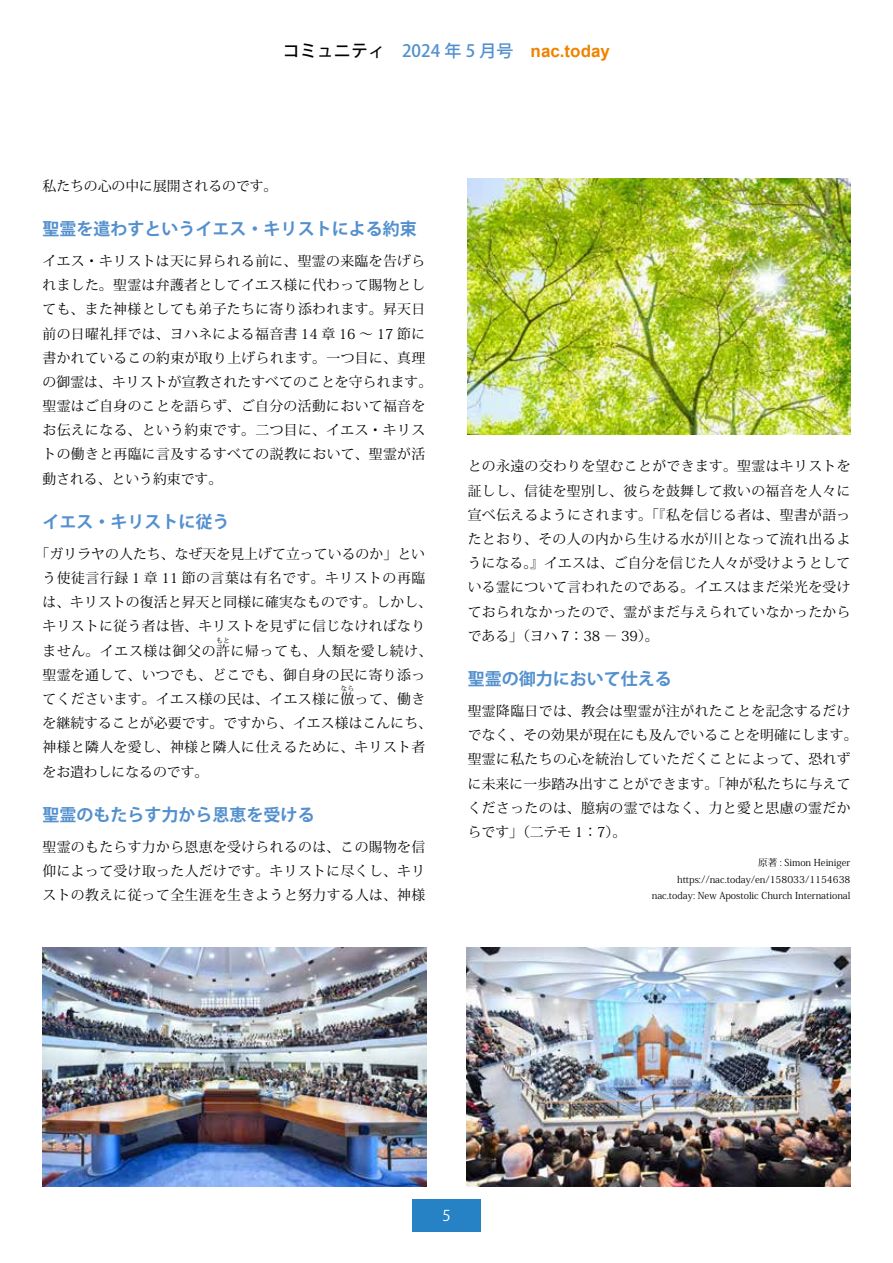
<style>
.page{position:relative;width:893px;height:1263px;background:#fff}
.page>*{position:absolute;margin:0;border:0;box-sizing:border-box;transform-origin:0 0}
.t1{font:700 16.95px "Koz Go Pro";color:#5390cd}
.t2{font:700 16.95px "Arial";color:#f08300}
.t3{font:14.85px "Koz Go Pro";color:#fff}
.t4{font:13.8px/24.2px "Koz Min Pro";letter-spacing:.03em;color:#000}
.t5{font:13.8px/24.2px "Koz Min Pro";letter-spacing:.01em;color:#000}
.t6{font:13.8px "Koz Min Pro";color:#000}
.t7{font:9.6px/16.8px "Koz Min Pro";color:#000;text-align:right}
.t8{font:6.9px "Koz Min Pro";color:#000}
.s1{font-family:"Koz Go Pro";font-weight:500;color:#000}
.s2{font-family:"Koz Go Pro";font-weight:500;color:#5390cd}
</style>
<div class="page">
<div style="left:412px;top:1199px;width:68px;height:33px;background:#2782c5"></div>
<img style="left:468px;top:179px;width:382px;height:255px">
<img style="left:43px;top:947px;width:383px;height:239px">
<img style="left:467px;top:947px;width:383px;height:239px">
<p class="t2" style="left:283px;top:39px;width:329px"><span class="s1">コミュニティ　</span><span class="s2">2024 年 5 月号</span> nac.today</p>
<p class="t6" style="left:43px;top:176px;width:236px">私たちの心の中に展開されるのです。</p>
<p class="t1" style="left:43px;top:218px;width:376px">聖霊を遣わすというイエス・キリストによる約束</p>
<p class="t4" style="left:43px;top:248px;width:391px">イエス・キリストは天に昇られる前に、聖霊の来臨を告げられました。聖霊は弁護者としてイエス様に代わって賜物としても、また神様としても弟子たちに寄り添われます。昇天日前の日曜礼拝では、ヨハネによる福音書 14 章 16 ～ 17 節に書かれているこの約束が取り上げられます。一つ目に、真理の御霊は、キリストが宣教されたすべてのことを守られます。聖霊はご自身のことを語らず、ご自分の活動において福音をお伝えになる、という約束です。二つ目に、イエス・キリストの働きと再臨に言及するすべての説教において、聖霊が活動される、という約束です。</p>
<p class="t1" style="left:43px;top:510px;width:189px">イエス・キリストに従う</p>
<p class="t4" style="left:36px;top:541px;width:398px;text-align:center">「ガリラヤの人たち、なぜ天を見上げて立っているのか」という使徒言行録 1 章 11 節の言葉は有名です。キリストの再臨は、キリストの復活と昇天と同様に確実なものです。しかし、キリストに従う者は皆、キリストを見ずに信じなければなりません。イエス様は御父の許に帰っても、人類を愛し続け、</p>
<p class="t8" style="left:216px;top:635px;width:15px">もと</p>
<p class="t4" style="left:43px;top:662px;width:384px">聖霊を通して、いつでも、どこでも、御自身の民に寄り添ってくださいます。イエス様の民は、イエス様に倣って、働き</p>
<p class="t8" style="left:341px;top:683px;width:15px">なら</p>
<p class="t5" style="left:43px;top:710px;width:391px">を継続することが必要です。ですから、イエス様はこんにち、神様と隣人を愛し、神様と隣人に仕えるために、キリスト者をお遣わしになるのです。</p>
<p class="t1" style="left:43px;top:803px;width:274px">聖霊のもたらす力から恩恵を受ける</p>
<p class="t4" style="left:43px;top:834px;width:384px;text-align:justify">聖霊のもたらす力から恩恵を受けられるのは、この賜物を信仰によって受け取った人だけです。キリストに尽くし、キリストの教えに従って全生涯を生きようと努力する人は、神様</p>
<p class="t4" style="left:468px;top:454px;width:384px;text-align:justify">との永遠の交わりを望むことができます。聖霊はキリストを証しし、信徒を聖別し、彼らを鼓舞して救いの福音を人々に宣べ伝えるようにされます。「『私を信じる者は、聖書が語ったとおり、その人の内から生ける水が川となって流れ出るようになる。』イエスは、ご自分を信じた人々が受けようとしている霊について言われたのである。イエスはまだ栄光を受けておられなかったので、霊がまだ与えられていなかったからである」（ヨハ 7：38 － 39）。</p>
<p class="t1" style="left:468px;top:668px;width:206px">聖霊の御力において仕える</p>
<p class="t4" style="left:468px;top:698px;width:391px">聖霊降臨日では、教会は聖霊が注がれたことを記念するだけでなく、その効果が現在にも及んでいることを明確にします。聖霊に私たちの心を統治していただくことによって、恐れずに未来に一歩踏み出すことができます。「神が私たちに与えてくださったのは、臆病の霊ではなく、力と愛と思慮の霊だからです」（二テモ 1：7）。</p>
<p class="t7" style="left:652px;top:853px;width:200px">原著 : Simon Heiniger https://nac.today/en/158033/1154638 nac.today: New Apostolic Church International</p>
<p class="t3" style="left:442px;top:1206px;width:10px">5</p>
</div>
